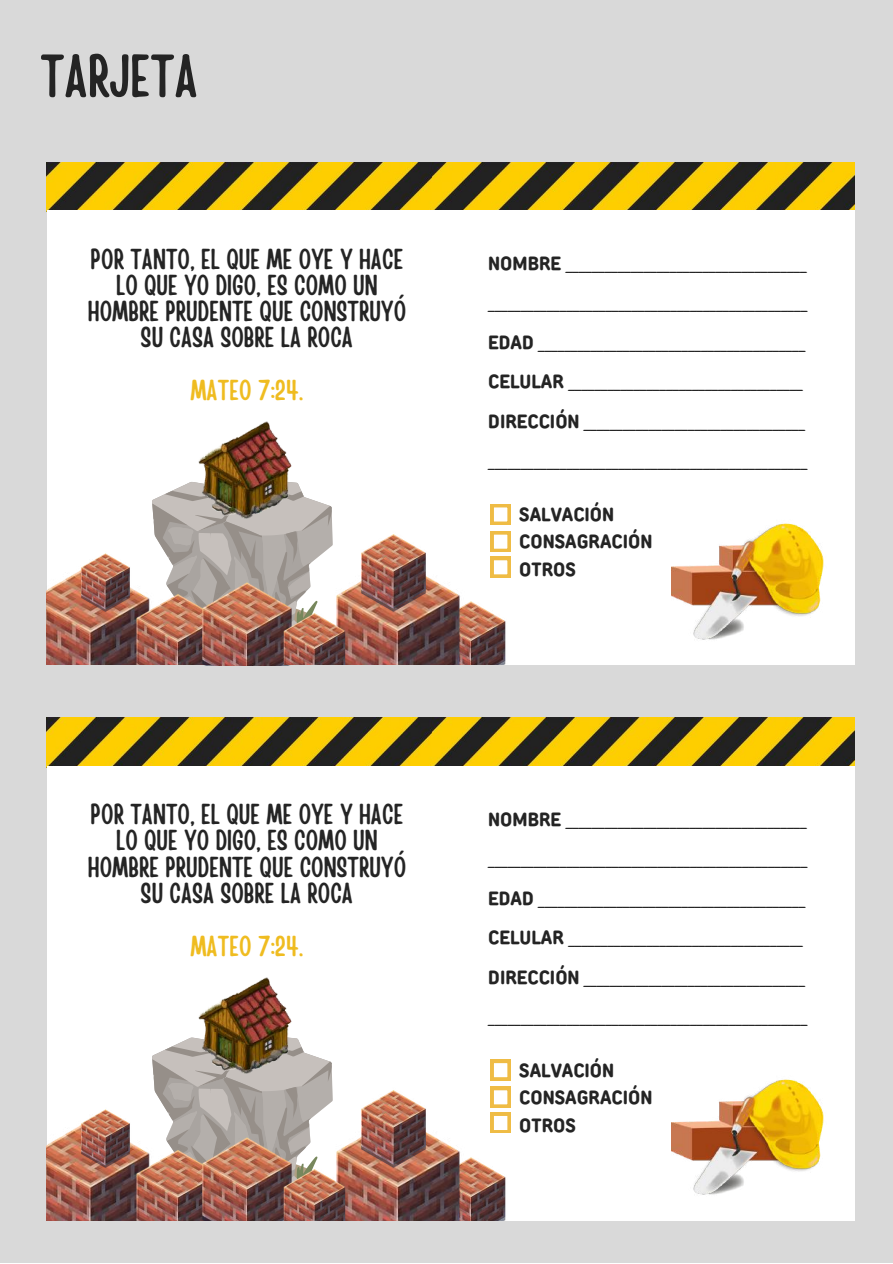
<style>
.page{position:relative;width:893px;height:1264px;background:#fff}
.page>*{position:absolute;margin:0;border:0;box-sizing:border-box;transform-origin:0 0}
.t1{font:60px "Handy Casual Condensed";color:#242424}
.t2{font:28.65px/26.2px "Handy Casual Condensed";color:#242424;text-align:center}
.t3{font:28.65px "Handy Casual Condensed";color:#efbc20}
.t4{font:condensed 19.2px/39.5px "TT Rounds Neue";color:#242424}
.t5{font:700 condensed 19.05px/27.5px "TT Rounds Neue";color:#242424}
.s1{font-weight:700}
</style>
<div class="page">
<div style="left:0;top:0;width:892px;height:1262px;background:#d9d9d9"></div>
<img style="left:47px;top:718px;width:385px;height:48px">
<img style="left:432px;top:718px;width:422px;height:48px">
<div style="left:47px;top:766px;width:807px;height:454px;background:#fff"></div>
<svg style="left:152px;top:1038px;width:181px;height:129px;background:#bcb7b3"></svg>
<img style="left:190px;top:977px;width:109px;height:96px">
<img style="left:47px;top:1114px;width:117px;height:106px">
<img style="left:130px;top:1146px;width:61px;height:74px">
<img style="left:191px;top:1137px;width:112px;height:83px">
<img style="left:474px;top:1159px;width:32px;height:61px">
<img style="left:321px;top:1114px;width:153px;height:106px">
<img style="left:276px;top:1167px;width:76px;height:53px">
<img style="left:75px;top:1109px;width:60px;height:58px">
<img style="left:353px;top:1090px;width:80px;height:77px">
<svg style="left:490px;top:1059px;width:20px;height:21px"></svg>
<div style="left:490px;top:1112px;width:20px;height:21px;background:#efbc45"></div>
<svg style="left:490px;top:1086px;width:20px;height:44px"></svg>
<img style="left:672px;top:1079px;width:152px;height:116px">
<img style="left:47px;top:162px;width:385px;height:49px">
<img style="left:432px;top:162px;width:422px;height:49px">
<div style="left:47px;top:211px;width:807px;height:454px;background:#fff"></div>
<svg style="left:152px;top:482px;width:181px;height:130px;background:#bcb7b3"></svg>
<img style="left:190px;top:421px;width:109px;height:97px">
<img style="left:47px;top:559px;width:117px;height:105px">
<img style="left:130px;top:590px;width:61px;height:74px">
<img style="left:191px;top:581px;width:112px;height:84px">
<img style="left:474px;top:603px;width:32px;height:61px">
<img style="left:321px;top:559px;width:153px;height:105px">
<img style="left:276px;top:612px;width:76px;height:52px">
<img style="left:75px;top:553px;width:60px;height:58px">
<img style="left:353px;top:534px;width:80px;height:78px">
<div style="left:490px;top:504px;width:20px;height:21px;background:#efbc45"></div>
<svg style="left:494px;top:507px;width:14px;height:15px"></svg>
<div style="left:490px;top:531px;width:20px;height:21px;background:#efbc45"></div>
<svg style="left:494px;top:534px;width:14px;height:15px"></svg>
<svg style="left:490px;top:557px;width:20px;height:20px"></svg>
<img style="left:672px;top:523px;width:152px;height:117px">
<h1 class="t1" style="left:40px;top:37px;width:159px">TARJETA</h1>
<h2 class="t2" style="left:88px;top:244px;width:320px">POR TANTO, EL QUE ME OYE Y HACE<br>LO QUE YO DIGO, ES COMO UN<br>HOMBRE PRUDENTE QUE CONSTRUYÓ<br>SU CASA SOBRE LA ROCA</h2>
<h2 class="t3" style="left:190px;top:371px;width:115px">MATEO 7:24.</h2>
<p class="t4" style="left:488px;top:244px;width:320px"><span class="s1">NOMBRE</span> _____________________________________ _________________________________________________ <span class="s1">EDAD</span> _________________________________________ <span class="s1">CELULAR</span> ____________________________________ <span class="s1">DIRECCIÓN</span> __________________________________ _________________________________________________</p>
<p class="t5" style="left:519px;top:501px;width:135px">SALVACIÓN<br>CONSAGRACIÓN<br>OTROS</p>
<h2 class="t2" style="left:88px;top:799px;width:320px">POR TANTO, EL QUE ME OYE Y HACE<br>LO QUE YO DIGO, ES COMO UN<br>HOMBRE PRUDENTE QUE CONSTRUYÓ<br>SU CASA SOBRE LA ROCA</h2>
<h2 class="t3" style="left:190px;top:927px;width:115px">MATEO 7:24.</h2>
<p class="t4" style="left:488px;top:799px;width:320px"><span class="s1">NOMBRE</span> _____________________________________ _________________________________________________ <span class="s1">EDAD</span> _________________________________________ <span class="s1">CELULAR</span> ____________________________________ <span class="s1">DIRECCIÓN</span> __________________________________ _________________________________________________</p>
<p class="t5" style="left:519px;top:1056px;width:135px">SALVACIÓN<br>CONSAGRACIÓN<br>OTROS</p>
</div>
